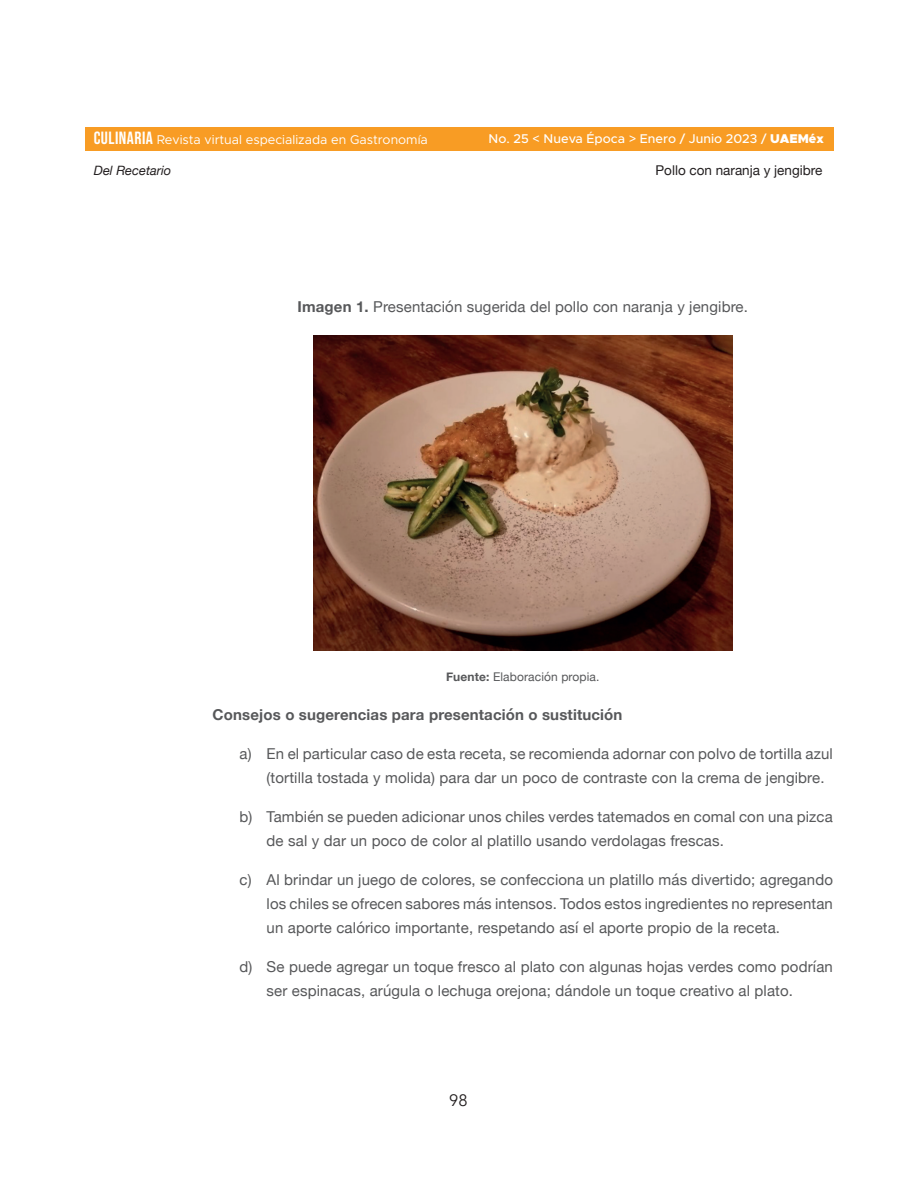
<style>
.page{position:relative;width:918px;height:1188px;background:#fff}
.page>*{position:absolute;margin:0;border:0;box-sizing:border-box;transform-origin:0 0}
.t1{font:16.5px "Avenir";color:#231f20}
.t2{font:15px/24px "Helvetica Neue";letter-spacing:.01em;color:#57585a}
.t3{font:700 15px "Helvetica Neue";letter-spacing:.01em;color:#57585a}
.t4{font:13.5px "Helvetica Neue";color:#231f20}
.t5{font:italic 12.9px "Helvetica Neue";color:#231f20}
.t6{font:12.75px "Metropolis";color:#fff}
.t7{font:500 12.75px "Metropolis";color:#fff}
.t8{font:12px "Helvetica Neue";letter-spacing:.01em;color:#57585a}
.s1{font-family:"Bebas Neue";font-size:17.7px}
.s2{font-weight:900}
.s3{font-weight:700}
</style>
<div class="page">
<div style="left:85px;top:128px;width:748px;height:23px;background:#f89c24"></div>
<img style="left:313px;top:335px;width:419px;height:316px">
<p class="t6" style="left:94px;top:132px;width:336px"><span class="s1">CULINARIA</span> Revista virtual especializada en Gastronomía</p>
<p class="t7" style="left:489px;top:131px;width:337px">No. 25 &lt; Nueva Época &gt; Enero / Junio 2023 / <span class="s2">UAEMéx</span></p>
<p class="t5" style="left:94px;top:161px;width:79px">Del Recetario</p>
<p class="t4" style="left:656px;top:161px;width:168px">Pollo con naranja y jengibre</p>
<p class="t2" style="left:298px;top:296px;width:452px"><span class="s3">Imagen 1.</span> Presentación sugerida del pollo con naranja y jengibre.</p>
<p class="t8" style="left:446px;top:668px;width:155px"><span class="s3">Fuente:</span> Elaboración propia.</p>
<p class="t3" style="left:213px;top:703px;width:411px">Consejos o sugerencias para presentación o sustitución</p>
<p class="t2" style="left:267px;top:743px;width:568px;text-indent:-27px">a) En el particular caso de esta receta, se recomienda adornar con polvo de tortilla azul (tortilla tostada y molida) para dar un poco de contraste con la crema de jengibre.</p>
<p class="t2" style="left:267px;top:806px;width:568px;text-indent:-27px">b) También se pueden adicionar unos chiles verdes tatemados en comal con una pizca de sal y dar un poco de color al platillo usando verdolagas frescas.</p>
<p class="t2" style="left:267px;top:869px;width:568px;text-align:justify;text-indent:-27px">c) Al brindar un juego de colores, se confecciona un platillo más divertido; agregando los chiles se ofrecen sabores más intensos. Todos estos ingredientes no representan un aporte calórico importante, respetando así el aporte propio de la receta.</p>
<p class="t2" style="left:267px;top:956px;width:568px;text-indent:-27px">d) Se puede agregar un toque fresco al plato con algunas hojas verdes como podrían ser espinacas, arúgula o lechuga orejona; dándole un toque creativo al plato.</p>
<p class="t1" style="left:449px;top:1090px;width:20px">98</p>
</div>
